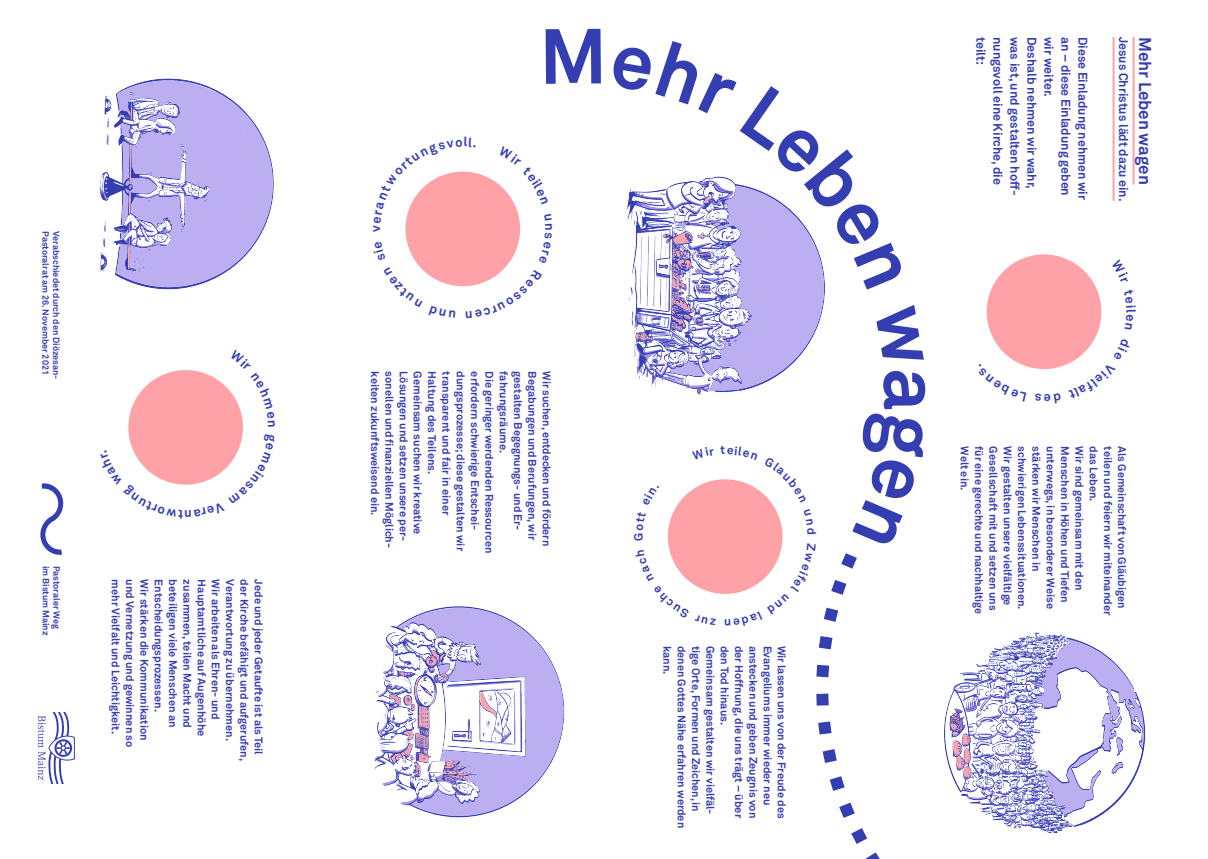
<style>
.page{position:relative;width:1208px;height:859px;background:#fff}
.page>*{position:absolute;margin:0;border:0;box-sizing:border-box;transform-origin:0 0}
.t1{font:700 77px "Akkurat";color:#353eb0}
.t2{font:700 17px "Akkurat";color:#353eb0}
.t3{font:700 13px "Akkurat";color:#353eb0}
.t4{font:700 12.5px "Akkurat";color:#353eb0}
.t5{font:700 11px/14.3px "Akkurat";color:#353eb0}
.t6{font:700 9px "Akkurat";color:#353eb0}
</style>
<div class="page">
<img style="left:374px;top:606px;width:191px;height:212px">
<img style="left:629px;top:290px;width:196px;height:105px">
<svg style="left:38px;top:712px;width:37px;height:72px"></svg>
<svg style="left:40px;top:483px;width:24px;height:72px"></svg>
<div style="left:668px;top:479px;width:114px;height:115px;background:#ffa2a7;border-radius:50%"></div>
<img style="left:100px;top:78px;width:174px;height:212px">
<hr style="left:1132px;top:37px;width:2px;height:148px;background:#ffa2a7">
<hr style="left:1112px;top:37px;width:2px;height:164px;background:#ffa2a7">
<div style="left:986px;top:254px;width:115px;height:115px;background:#ffa2a7;border-radius:50%"></div>
<img style="left:944px;top:632px;width:202px;height:202px">
<svg style="left:405px;top:171px;width:116px;height:116px"></svg>
<svg style="left:128px;top:370px;width:115px;height:115px"></svg>
<svg style="left:728px;top:544px;width:54px;height:50px"></svg>
<svg style="left:669px;top:550px;width:20px;height:31px"></svg>
<svg style="left:1068px;top:338px;width:27px;height:26px"></svg>
<svg style="left:626px;top:176px;width:199px;height:114px"></svg>
<p class="t6" style="left:51px;top:231px;width:145px;rotate:90deg">Pastoralrat am 26. November 2021</p>
<p class="t6" style="left:62px;top:231px;width:150px;rotate:90deg">Verabschiedet durch den Diözesan-</p>
<p class="t6" style="left:51px;top:566px;width:71px;rotate:90deg">im Bistum Mainz</p>
<p class="t6" style="left:62px;top:566px;width:65px;rotate:90deg">Pastoraler Weg</p>
<p class="t5" style="left:237px;top:579px;width:163px;rotate:90deg">Verantwortung zu übernehmen.</p>
<p class="t5" style="left:252px;top:579px;width:183px;rotate:90deg">der Kirche befähigt und aufgerufen,</p>
<p class="t5" style="left:266px;top:579px;width:177px;rotate:90deg">Jede und jeder Getaufte ist als Teil</p>
<p class="t5" style="left:123px;top:579px;width:156px;rotate:90deg">mehr Vielfalt und Leichtigkeit.</p>
<p class="t5" style="left:137px;top:579px;width:169px;rotate:90deg">und Vernetzung und gewinnen so</p>
<p class="t5" style="left:152px;top:579px;width:163px;rotate:90deg">Wir stärken die Kommunikation</p>
<p class="t5" style="left:166px;top:579px;width:134px;rotate:90deg">Entscheidungsprozessen.</p>
<p class="t5" style="left:180px;top:579px;width:150px;rotate:90deg">beteiligen viele Menschen an</p>
<p class="t5" style="left:195px;top:579px;width:150px;rotate:90deg">zusammen, teilen Macht und</p>
<p class="t5" style="left:209px;top:579px;width:158px;rotate:90deg">Hauptamtliche auf Augenhöhe</p>
<p class="t5" style="left:223px;top:579px;width:141px;rotate:90deg">Wir arbeiten als Ehren- und</p>
<p class="t3" style="left:367px;top:232px;width:8px;rotate:-90deg">v</p>
<h1 class="t1" style="left:539px;top:9px;width:70px">M</h1>
<p class="t5" style="left:411px;top:371px;width:171px;rotate:90deg">Lösungen und setzen unsere per-</p>
<p class="t5" style="left:425px;top:371px;width:164px;rotate:90deg">Gemeinsam suchen wir kreative</p>
<p class="t5" style="left:439px;top:371px;width:104px;rotate:90deg">Haltung des Teilens.</p>
<p class="t5" style="left:454px;top:371px;width:145px;rotate:90deg">transparent und fair in einer</p>
<p class="t5" style="left:468px;top:371px;width:181px;rotate:90deg">dungsprozesse; diese gestalten wir</p>
<p class="t5" style="left:482px;top:371px;width:160px;rotate:90deg">erfordern schwierige Entschei-</p>
<p class="t5" style="left:497px;top:371px;width:183px;rotate:90deg">Die geringer werdenden Ressourcen</p>
<p class="t5" style="left:511px;top:371px;width:83px;rotate:90deg">fahrungsräume.</p>
<p class="t5" style="left:525px;top:371px;width:161px;rotate:90deg">gestalten Begegnungs- und Er-</p>
<p class="t5" style="left:539px;top:371px;width:170px;rotate:90deg">Begabungen und Berufungen, wir</p>
<p class="t5" style="left:554px;top:371px;width:176px;rotate:90deg">Wir suchen, entdecken und fördern</p>
<p class="t5" style="left:396px;top:371px;width:178px;rotate:90deg">sonellen und finanziellen Möglich&shy;keiten zukunftsweisend ein.</p>
<p class="t5" style="left:703px;top:646px;width:184px;rotate:90deg">tige Orte, Formen und Zeichen, in denen Gottes Nähe erfahren werden kann.</p>
<p class="t5" style="left:717px;top:646px;width:170px;rotate:90deg">Gemeinsam gestalten wir vielfäl-</p>
<p class="t5" style="left:732px;top:646px;width:81px;rotate:90deg">den Tod hinaus.</p>
<p class="t5" style="left:746px;top:646px;width:174px;rotate:90deg">der Hoffnung, die uns trägt – über</p>
<p class="t5" style="left:760px;top:646px;width:174px;rotate:90deg">anstecken und geben Zeugnis von</p>
<p class="t5" style="left:775px;top:646px;width:161px;rotate:90deg">Evangeliums immer wieder neu</p>
<p class="t5" style="left:789px;top:646px;width:175px;rotate:90deg">Wir lassen uns von der Freude des</p>
<p class="t4" style="left:1022px;top:37px;width:161px;rotate:90deg">was ist, und gestalten hoff-</p>
<p class="t4" style="left:1039px;top:37px;width:154px;rotate:90deg">Deshalb nehmen wir wahr,</p>
<p class="t4" style="left:1056px;top:37px;width:62px;rotate:90deg">wir weiter.</p>
<p class="t4" style="left:1073px;top:37px;width:160px;rotate:90deg">an – diese Einladung geben</p>
<p class="t4" style="left:1090px;top:37px;width:164px;rotate:90deg">Diese Einladung nehmen wir</p>
<p class="t4" style="left:1131px;top:37px;width:166px;rotate:90deg">Jesus Christus lädt dazu ein.</p>
<h2 class="t2" style="left:1155px;top:37px;width:149px;rotate:90deg">Mehr Leben wagen</h2>
<p class="t4" style="left:988px;top:37px;width:30px;rotate:90deg">teilt:</p>
<p class="t4" style="left:1005px;top:37px;width:149px;rotate:90deg">nungsvoll eine Kirche, die</p>
<h1 class="t1" style="left:959px;top:368px;width:45px;rotate:90deg">a</h1>
<p class="t5" style="left:1029px;top:446px;width:165px;rotate:90deg">schwierigen Lebenssituationen.</p>
<p class="t5" style="left:1043px;top:446px;width:126px;rotate:90deg">stärken wir Menschen in</p>
<p class="t5" style="left:1058px;top:446px;width:164px;rotate:90deg">unterwegs, in besonderer Weise</p>
<p class="t5" style="left:1072px;top:446px;width:158px;rotate:90deg">Menschen in Höhen und Tiefen</p>
<p class="t5" style="left:1086px;top:446px;width:146px;rotate:90deg">Wir sind gemeinsam mit den</p>
<p class="t5" style="left:1101px;top:446px;width:57px;rotate:90deg">das Leben.</p>
<p class="t5" style="left:1115px;top:446px;width:171px;rotate:90deg">teilen und feiern wir miteinander</p>
<p class="t5" style="left:1129px;top:446px;width:163px;rotate:90deg">Als Gemeinschaft von Gläubigen</p>
<p class="t5" style="left:972px;top:446px;width:46px;rotate:90deg">Welt ein.</p>
<p class="t5" style="left:986px;top:446px;width:169px;rotate:90deg">für eine gerechte und nachhaltige</p>
<p class="t5" style="left:1000px;top:446px;width:166px;rotate:90deg">Gesellschaft mit und setzen uns</p>
<p class="t5" style="left:1015px;top:446px;width:161px;rotate:90deg">Wir gestalten unsere vielfältige</p>
</div>
